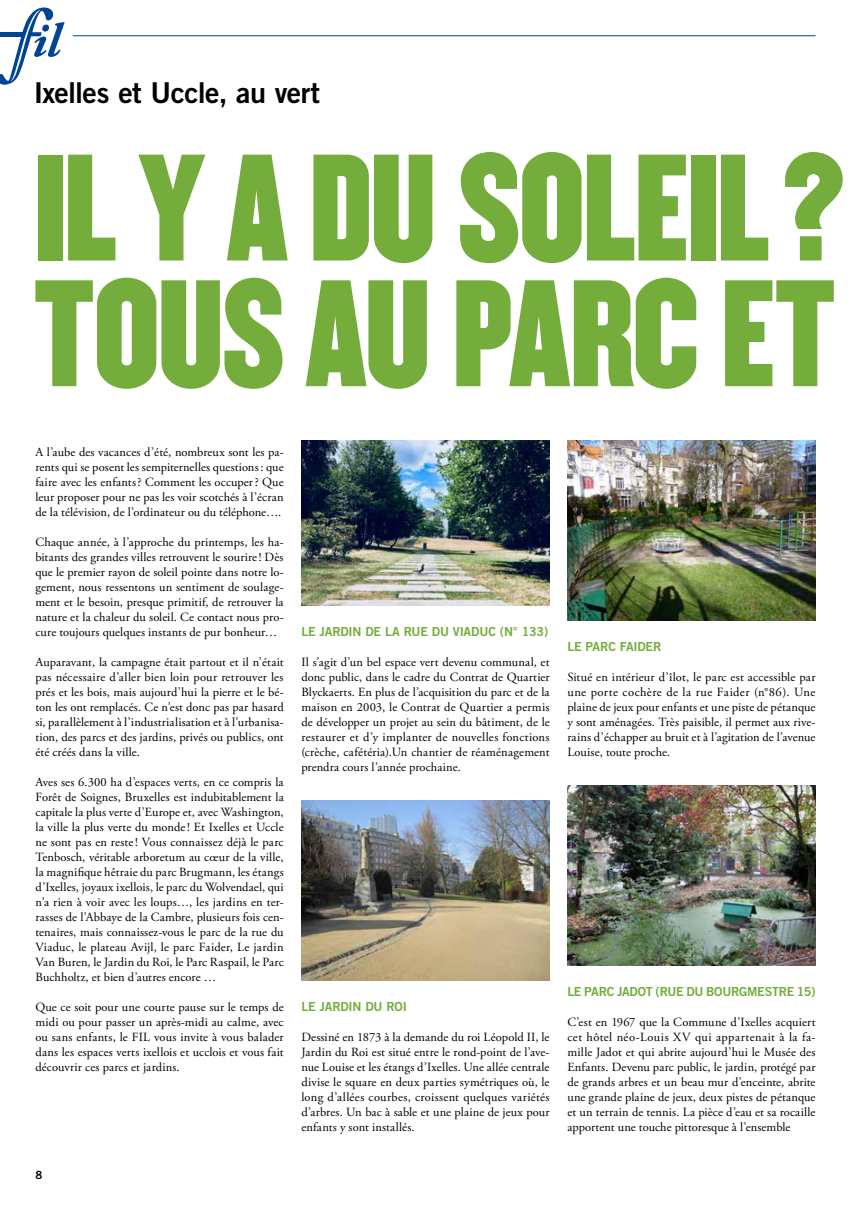
<style>
.page{position:relative;width:851px;height:1205px;background:#fff}
.page>*{position:absolute;margin:0;border:0;box-sizing:border-box;transform-origin:0 0}
.t1{font:132.25px/125.6px "Champion HTF Middleweight";letter-spacing:-.015em;color:#74ad3b;scale:.85 1}
.t2{font:28.75px "Trade Gothic Bold Two";letter-spacing:-.02em;color:#000}
.t3{font:12.5px/15px "Adobe Garamond Pro";letter-spacing:.005em;color:#000;text-align:justify}
.t4{font:12.5px "Trade Gothic Bold Two";letter-spacing:-.02em;color:#74ad3b}
.t5{font:11.25px "Trade Gothic LT Std Bd 2";color:#000}
</style>
<div class="page">
<hr style="left:73px;top:35px;width:742px;height:1px;background:#004494">
<svg style="left:0;top:8px;width:65px;height:77px"></svg>
<img style="left:301px;top:800px;width:248px;height:180px">
<img style="left:301px;top:440px;width:248px;height:165px">
<img style="left:567px;top:440px;width:248px;height:180px">
<img style="left:567px;top:786px;width:248px;height:179px">
<h2 class="t2" style="left:34px;top:75px;width:288px">Ixelles et Uccle, au vert</h2>
<h1 class="t1" style="left:34px;top:154px;width:955px">IL Y A DU SOLEIL?<br>TOUS AU PARC ET</h1>
<p class="t3" style="left:35px;top:444px;width:250px">A l’aube des vacances d’été, nombreux sont les pa&shy;rents qui se posent les sempiternelles questions: que faire avec les enfants? Comment les occuper? Que leur proposer pour ne pas les voir scotchés à l’écran de la télévision, de l’ordinateur ou du téléphone….</p>
<p class="t3" style="left:35px;top:534px;width:250px">Chaque année, à l’approche du printemps, les ha&shy;bitants des grandes villes retrouvent le sourire! Dès que le premier rayon de soleil pointe dans notre lo&shy;gement, nous ressentons un sentiment de soulage&shy;ment et le besoin, presque primitif, de retrouver la nature et la chaleur du soleil. Ce contact nous pro&shy;cure toujours quelques instants de pur bonheur…</p>
<p class="t3" style="left:35px;top:654px;width:250px">Auparavant, la campagne était partout et il n’était pas nécessaire d’aller bien loin pour retrouver les prés et les bois, mais aujourd’hui la pierre et le bé&shy;ton les ont remplacés. Ce n’est donc pas par hasard si, parallèlement à l’industrialisation et à l’urbanisa&shy;tion, des parcs et des jardins, privés ou publics, ont été créés dans la ville.</p>
<p class="t3" style="left:35px;top:774px;width:250px">Aves ses 6.300 ha d’espaces verts, en ce compris la Forêt de Soignes, Bruxelles est indubitablement la capitale la plus verte d’Europe et, avec Washington, la ville la plus verte du monde! Et Ixelles et Uccle ne sont pas en reste! Vous connaissez déjà le parc Tenbosch, véritable arboretum au cœur de la ville, la magnifique hêtraie du parc Brugmann, les étangs d’Ixelles, joyaux ixellois, le parc du Wolvendael, qui n’a rien à voir avec les loups…, les jardins en ter&shy;rasses de l’Abbaye de la Cambre, plusieurs fois cen&shy;tenaires, mais connaissez-vous le parc de la rue du Viaduc, le plateau Avijl, le parc Faider, Le jardin Van Buren, le Jardin du Roi, le Parc Raspail, le Parc Buchholtz, et bien d’autres encore …</p>
<p class="t3" style="left:35px;top:999px;width:250px">Que ce soit pour une courte pause sur le temps de midi ou pour passer un après-midi au calme, avec ou sans enfants, le FIL vous invite à vous balader dans les espaces verts ixellois et ucclois et vous fait découvrir ces parcs et jardins.</p>
<p class="t5" style="left:35px;top:1168px;width:8px">8</p>
<p class="t4" style="left:301px;top:623px;width:248px">LE JARDIN DE LA RUE DU VIADUC (N° 133)</p>
<p class="t3" style="left:301px;top:654px;width:250px">Il s’agit d’un bel espace vert devenu communal, et donc public, dans le cadre du Contrat de Quartier Blyckaerts. En plus de l’acquisition du parc et de la maison en 2003, le Contrat de Quartier a permis de développer un projet au sein du bâtiment, de le restaurer et d’y implanter de nouvelles fonctions (crèche, cafétéria).Un chantier de réaménagement prendra cours l’année prochaine.</p>
<p class="t4" style="left:301px;top:998px;width:107px">LE JARDIN DU ROI</p>
<p class="t3" style="left:301px;top:1029px;width:250px">Dessiné en 1873 à la demande du roi Léopold II, le Jardin du Roi est situé entre le rond-point de l’ave&shy;nue Louise et les étangs d’Ixelles. Une allée centrale divise le square en deux parties symétriques où, le long d’allées courbes, croissent quelques variétés d’arbres. Un bac à sable et une plaine de jeux pour enfants y sont installés.</p>
<p class="t4" style="left:567px;top:638px;width:95px">LE PARC FAIDER</p>
<p class="t3" style="left:567px;top:669px;width:250px">Situé en intérieur d’îlot, le parc est accessible par une porte cochère de la rue Faider (n°86). Une plaine de jeux pour enfants et une piste de pétanque y sont aménagées. Très paisible, il permet aux rive&shy;rains d’échapper au bruit et à l’agitation de l’avenue Louise, toute proche.</p>
<p class="t4" style="left:567px;top:983px;width:250px">LE PARC JADOT (RUE DU BOURGMESTRE 15)</p>
<p class="t3" style="left:567px;top:1014px;width:250px">C’est en 1967 que la Commune d’Ixelles acquiert cet hôtel néo-Louis XV qui appartenait à la fa&shy;mille Jadot et qui abrite aujourd’hui le Musée des Enfants. Devenu parc public, le jardin, protégé par de grands arbres et un beau mur d’enceinte, abrite une grande plaine de jeux, deux pistes de pétanque et un terrain de tennis. La pièce d’eau et sa rocaille apportent une touche pittoresque à l’ensemble</p>
</div>
